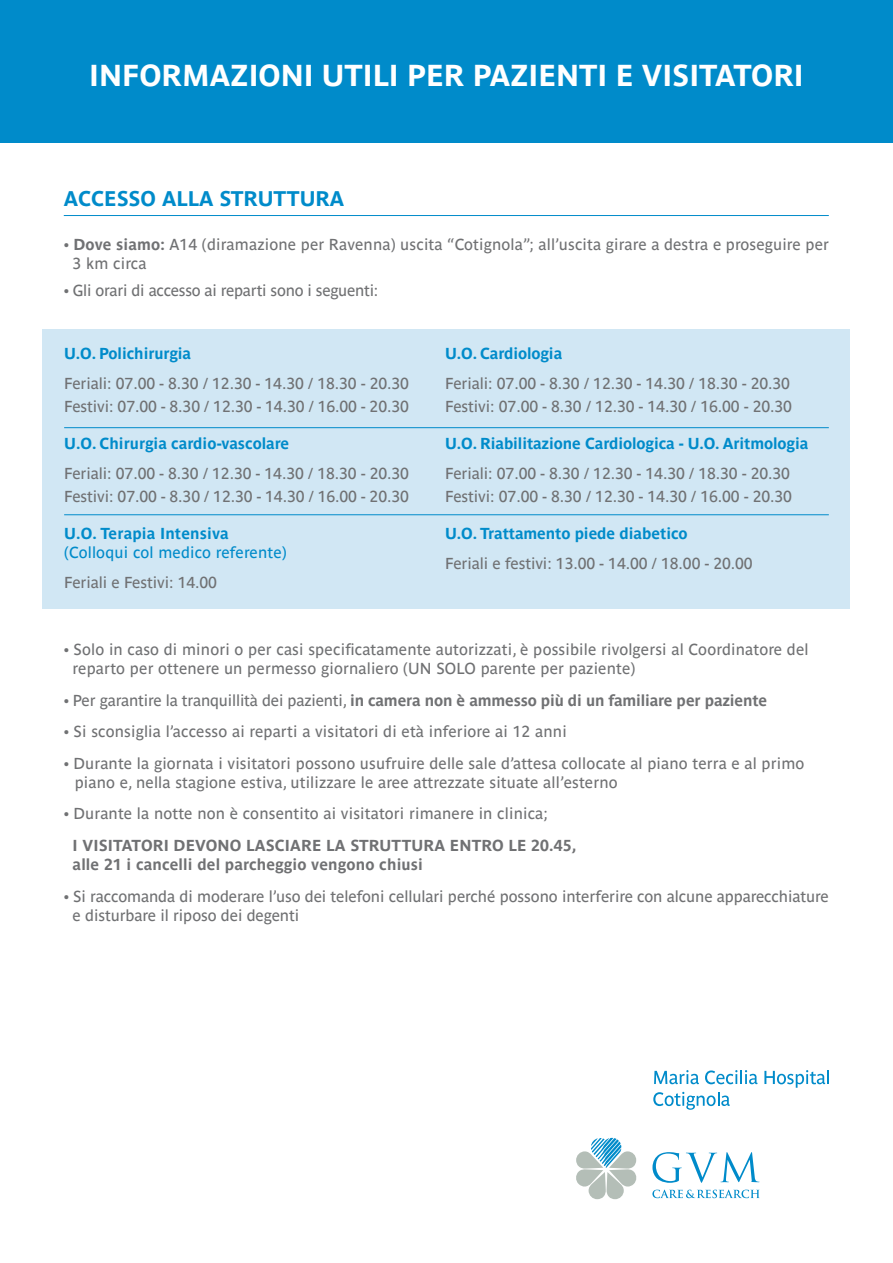
<style>
.page{position:relative;width:893px;height:1263px;background:#fff}
.page>*{position:absolute;margin:0;border:0;box-sizing:border-box;transform-origin:0 0}
.t1{font:700 30px "Parisine Ptf";color:#fff}
.t2{font:700 21px "Parisine Ptf";color:#008bca}
.t3{font:15.75px/18.9px "Parisine Ptf";letter-spacing:.01em;color:#707173}
.t4{font:700 15.75px "Parisine Ptf";letter-spacing:-.005em;color:#008bca}
.t5{font:700 15.75px/18.9px "Parisine Ptf";letter-spacing:.01em;color:#707173}
.t6{font:700 15.75px "Parisine Ptf";letter-spacing:-.01em;color:#707173}
.t7{font:15.75px "Parisine Ptf";letter-spacing:-.015em;color:#707173}
.t8{font:15.75px "Parisine Ptf";letter-spacing:.01em;color:#008bca}
.s1{font-weight:700}
.s2{font-weight:400}
</style>
<div class="page">
<svg style="left:652px;top:1152px;width:107px;height:31px"></svg>
<svg style="left:576px;top:1138px;width:61px;height:61px"></svg>
<svg style="left:652px;top:1189px;width:108px;height:9px"></svg>
<svg style="left:654px;top:1070px;width:45px;height:14px"></svg>
<svg style="left:705px;top:1070px;width:52px;height:14px"></svg>
<svg style="left:764px;top:1070px;width:65px;height:18px"></svg>
<svg style="left:653px;top:1092px;width:77px;height:18px"></svg>
<div style="left:0;top:0;width:893px;height:142px;background:#008bca"></div>
<hr style="left:64px;top:215px;width:765px;height:1px;background:#008bca">
<div style="left:43px;top:329px;width:807px;height:279px;background:#d1e7f4"></div>
<hr style="left:64px;top:427px;width:765px;height:1px;background:#008bca">
<hr style="left:64px;top:514px;width:765px;height:1px;background:#008bca">
<h1 class="t1" style="left:89px;top:52px;width:716px">INFORMAZIONI UTILI PER PAZIENTI E VISITATORI</h1>
<h2 class="t2" style="left:64px;top:183px;width:282px">ACCESSO ALLA STRUTTURA</h2>
<p class="t3" style="left:73px;top:233px;width:758px;text-indent:-9px">• <span class="s1">Dove siamo:</span> A14 (diramazione per Ravenna) uscita “Cotignola”; all’uscita girare a destra e proseguire per<br>3 km circa</p>
<p class="t7" style="left:64px;top:279px;width:316px">• Gli orari di accesso ai reparti sono i seguenti:</p>
<p class="t4" style="left:64px;top:342px;width:129px">U.O. Polichirurgia</p>
<p class="t3" style="left:64px;top:370px;width:346px;line-height:23.1px">Feriali: 07.00 - 8.30 / 12.30 - 14.30 / 18.30 - 20.30<br>Festivi: 07.00 - 8.30 / 12.30 - 14.30 / 16.00 - 20.30</p>
<p class="t4" style="left:64px;top:432px;width:227px">U.O. Chirurgia cardio-vascolare</p>
<p class="t3" style="left:64px;top:460px;width:346px;line-height:23.1px">Feriali: 07.00 - 8.30 / 12.30 - 14.30 / 18.30 - 20.30<br>Festivi: 07.00 - 8.30 / 12.30 - 14.30 / 16.00 - 20.30</p>
<p class="t4" style="left:64px;top:522px;width:166px">U.O. Terapia Intensiva</p>
<p class="t8" style="left:64px;top:541px;width:224px">(Colloqui col medico referente)</p>
<p class="t3" style="left:64px;top:571px;width:154px">Feriali e Festivi: 14.00</p>
<p class="t4" style="left:445px;top:342px;width:119px">U.O. Cardiologia</p>
<p class="t3" style="left:445px;top:370px;width:348px;line-height:23.1px">Feriali: 07.00 - 8.30 / 12.30 - 14.30 / 18.30 - 20.30<br>Festivi: 07.00 - 8.30 / 12.30 - 14.30 / 16.00 - 20.30</p>
<p class="t4" style="left:445px;top:432px;width:365px">U.O. Riabilitazione Cardiologica - U.O. Aritmologia</p>
<p class="t3" style="left:445px;top:460px;width:348px;line-height:23.1px">Feriali: 07.00 - 8.30 / 12.30 - 14.30 / 18.30 - 20.30<br>Festivi: 07.00 - 8.30 / 12.30 - 14.30 / 16.00 - 20.30</p>
<p class="t4" style="left:445px;top:522px;width:244px">U.O. Trattamento piede diabetico</p>
<p class="t3" style="left:445px;top:552px;width:309px">Feriali e festivi: 13.00 - 14.00 / 18.00 - 20.00</p>
<p class="t3" style="left:73px;top:639px;width:737px;text-indent:-9px">• Solo in caso di minori o per casi specificatamente autorizzati, è possibile rivolgersi al Coordinatore del reparto per ottenere un permesso giornaliero (UN SOLO parente per paziente)</p>
<p class="t6" style="left:64px;top:688px;width:705px"><span class="s2">• Per garantire la tranquillità dei pazienti,</span> in camera non è ammesso più di un familiare per paziente</p>
<p class="t3" style="left:64px;top:721px;width:504px">• Si sconsiglia l’accesso ai reparti a visitatori di età inferiore ai 12 anni</p>
<p class="t3" style="left:75px;top:752px;width:731px;text-indent:-11px">• Durante la giornata i visitatori possono usufruire delle sale d’attesa collocate al piano terra e al primo piano e, nella stagione estiva, utilizzare le aree attrezzate situate all’esterno</p>
<p class="t3" style="left:64px;top:803px;width:485px">• Durante la notte non è consentito ai visitatori rimanere in clinica;</p>
<p class="t5" style="left:73px;top:835px;width:505px">I VISITATORI DEVONO LASCIARE LA STRUTTURA ENTRO LE 20.45, alle 21 i cancelli del parcheggio vengono chiusi</p>
<p class="t3" style="left:73px;top:885px;width:758px;text-indent:-9px">• Si raccomanda di moderare l’uso dei telefoni cellulari perché possono interferire con alcune apparecchiature e disturbare il riposo dei degenti</p>
</div>
